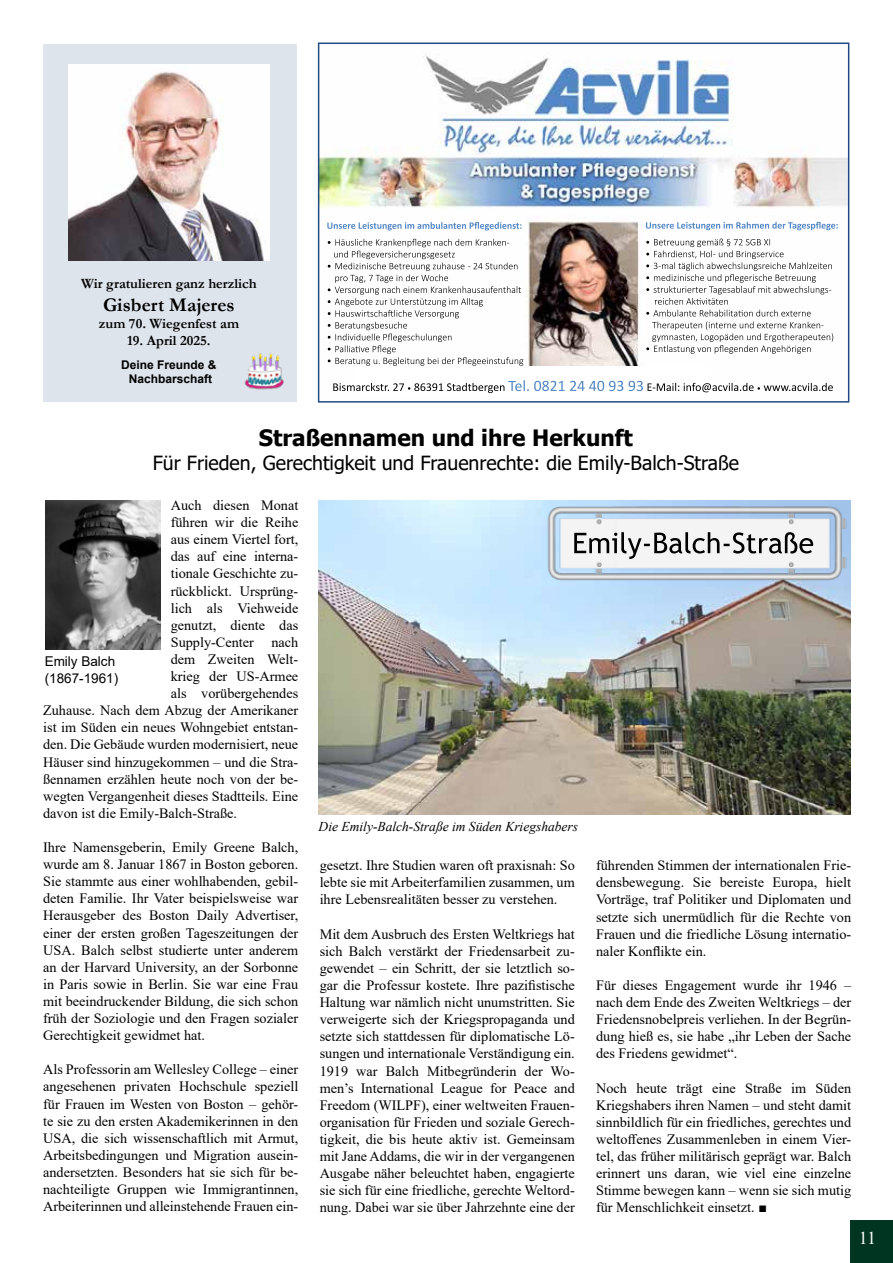
<style>
.page{position:relative;width:893px;height:1263px;background:#fff}
.page>*{position:absolute;margin:0;border:0;box-sizing:border-box;transform-origin:0 0}
.t1{font:700 22.5px "Tahoma";color:#000}
.t2{font:19.5px "Tahoma";color:#000}
.t3{font:700 19.5px "Garamond";color:#000}
.t4{font:18px "Times New Roman";color:#fff}
.t5{font:14.25px/17.1px "Times New Roman";color:#000;text-align:justify}
.t6{font:700 14.25px "Garamond";color:#000}
.t7{font:italic 13.5px "Times New Roman";color:#000}
.t8{font:13.5px/16.2px "Arial";color:#000}
.t9{font:700 12px/14.4px "Arial";color:#000;text-align:center}
</style>
<div class="page">
<div style="left:43px;top:44px;width:254px;height:358px;background:#dee4ec"></div>
<div style="left:850px;top:1221px;width:43px;height:42px;background:#003522"></div>
<img style="left:321px;top:56px;width:525px;height:153px">
<img style="left:327px;top:217px;width:511px;height:175px">
<img style="left:356px;top:366px;width:354px;height:27px">
<div style="left:318px;top:43px;width:531px;height:360px;border:2px solid #234a81"></div>
<img style="left:68px;top:65px;width:201px;height:195px">
<img style="left:244px;top:353px;width:40px;height:37px">
<img style="left:46px;top:500px;width:115px;height:149px">
<img style="left:319px;top:500px;width:531px;height:314px">
<img style="left:536px;top:500px;width:315px;height:92px">
<p class="t6" style="left:81px;top:273px;width:177px">Wir gratulieren ganz herzlich</p>
<h2 class="t3" style="left:103px;top:292px;width:133px">Gisbert Majeres</h2>
<p class="t6" style="left:99px;top:314px;width:142px">zum 70. Wiegenfest am</p>
<p class="t6" style="left:127px;top:331px;width:85px">19. April 2025.</p>
<p class="t9" style="left:121px;top:357px;width:97px">Deine Freunde &amp;<br>Nachbarschaft</p>
<h1 class="t1" style="left:259px;top:422px;width:375px">Straßennamen und ihre Herkunft</h1>
<h2 class="t2" style="left:153px;top:450px;width:588px">Für Frieden, Gerechtigkeit und Frauenrechte: die Emily-Balch-Straße</h2>
<p class="t5" style="left:171px;top:496px;width:129px">Auch diesen Monat</p>
<p class="t5" style="left:171px;top:513px;width:129px">führen wir die Reihe</p>
<p class="t5" style="left:171px;top:530px;width:129px">aus einem Viertel fort,</p>
<p class="t5" style="left:171px;top:547px;width:129px">das auf eine interna-</p>
<p class="t5" style="left:171px;top:565px;width:129px">tionale Geschichte zu-</p>
<p class="t5" style="left:171px;top:582px;width:129px">rückblickt. Ursprüng-</p>
<p class="t5" style="left:171px;top:599px;width:129px">lich als Viehweide</p>
<p class="t5" style="left:171px;top:616px;width:129px">genutzt, diente das</p>
<p class="t5" style="left:171px;top:633px;width:129px">Supply-Center nach</p>
<p class="t5" style="left:171px;top:650px;width:129px">dem Zweiten Welt-</p>
<p class="t5" style="left:171px;top:667px;width:129px">krieg der US-Armee</p>
<p class="t5" style="left:171px;top:684px;width:129px">als vorübergehendes</p>
<p class="t5" style="left:43px;top:701px;width:257px">Zuhause. Nach dem Abzug der Amerikaner</p>
<p class="t5" style="left:43px;top:718px;width:257px">ist im Süden ein neues Wohngebiet entstan-</p>
<p class="t5" style="left:43px;top:736px;width:257px">den. Die Gebäude wurden modernisiert, neue</p>
<p class="t5" style="left:43px;top:753px;width:257px">Häuser sind hinzugekommen – und die Stra-</p>
<p class="t5" style="left:43px;top:770px;width:257px">ßennamen erzählen heute noch von der be-</p>
<p class="t5" style="left:43px;top:787px;width:257px">wegten Vergangenheit dieses Stadtteils. Eine</p>
<p class="t5" style="left:43px;top:804px;width:195px">davon ist die Emily-Balch-Straße.</p>
<p class="t5" style="left:43px;top:838px;width:257px">Ihre Namensgeberin, Emily Greene Balch, wurde am 8. Januar 1867 in Boston geboren.<br>Sie stammte aus einer wohlhabenden, gebil&shy;deten Familie. Ihr Vater beispielsweise war Herausgeber des Boston Daily Advertiser, einer der ersten großen Tageszeitungen der USA. Balch selbst studierte unter anderem an der Harvard University, an der Sorbonne in Paris sowie in Berlin. Sie war eine Frau mit beeindruckender Bildung, die sich schon früh der Soziologie und den Fragen sozialer Gerechtigkeit gewidmet hat.</p>
<p class="t5" style="left:43px;top:1060px;width:257px">Als Professorin am Wellesley College – einer angesehenen privaten Hochschule speziell für Frauen im Westen von Boston – gehör&shy;te sie zu den ersten Akademikerinnen in den USA, die sich wissenschaftlich mit Armut, Arbeitsbedingungen und Migration ausein&shy;andersetzten. Besonders hat sie sich für be&shy;nachteiligte Gruppen wie Immigrantinnen, Arbeiterinnen und alleinstehende Frauen ein-</p>
<p class="t8" style="left:45px;top:653px;width:75px">Emily Balch (1867-1961)</p>
<p class="t7" style="left:319px;top:817px;width:261px">Die Emily-Balch-Straße im Süden Kriegshabers</p>
<p class="t5" style="left:596px;top:856px;width:257px">führenden Stimmen der internationalen Frie&shy;densbewegung. Sie bereiste Europa, hielt Vorträge, traf Politiker und Diplomaten und setzte sich unermüdlich für die Rechte von Frauen und die friedliche Lösung internatio&shy;naler Konflikte ein.</p>
<p class="t5" style="left:596px;top:976px;width:257px">Für dieses Engagement wurde ihr 1946 – nach dem Ende des Zweiten Weltkriegs – der Friedensnobelpreis verliehen. In der Begrün&shy;dung hieß es, sie habe „ihr Leben der Sache des Friedens gewidmet“.</p>
<p class="t5" style="left:596px;top:1079px;width:257px">Noch heute trägt eine Straße im Süden Kriegshabers ihren Namen – und steht damit sinnbildlich für ein friedliches, gerechtes und weltoffenes Zusammenleben in einem Vier&shy;tel, das früher militärisch geprägt war. Balch erinnert uns daran, wie viel eine einzelne Stimme bewegen kann – wenn sie sich mutig für Menschlichkeit einsetzt. ■</p>
<p class="t5" style="left:320px;top:856px;width:257px">gesetzt. Ihre Studien waren oft praxisnah: So lebte sie mit Arbeiterfamilien zusammen, um ihre Lebensrealitäten besser zu verstehen.</p>
<p class="t5" style="left:320px;top:925px;width:257px">Mit dem Ausbruch des Ersten Weltkriegs hat sich Balch verstärkt der Friedensarbeit zu&shy;gewendet – ein Schritt, der sie letztlich so&shy;gar die Professur kostete. Ihre pazifistische Haltung war nämlich nicht unumstritten. Sie verweigerte sich der Kriegspropaganda und setzte sich stattdessen für diplomatische Lö&shy;sungen und internationale Verständigung ein.<br>1919 war Balch Mitbegründerin der Wo&shy;men’s International League for Peace and Freedom (WILPF), einer weltweiten Frauen&shy;organisation für Frieden und soziale Gerech&shy;tigkeit, die bis heute aktiv ist. Gemeinsam mit Jane Addams, die wir in der vergangenen Ausgabe näher beleuchtet haben, engagierte sie sich für eine friedliche, gerechte Weltord&shy;nung. Dabei war sie über Jahrzehnte eine der</p>
<p class="t4" style="left:859px;top:1225px;width:19px">11</p>
</div>
